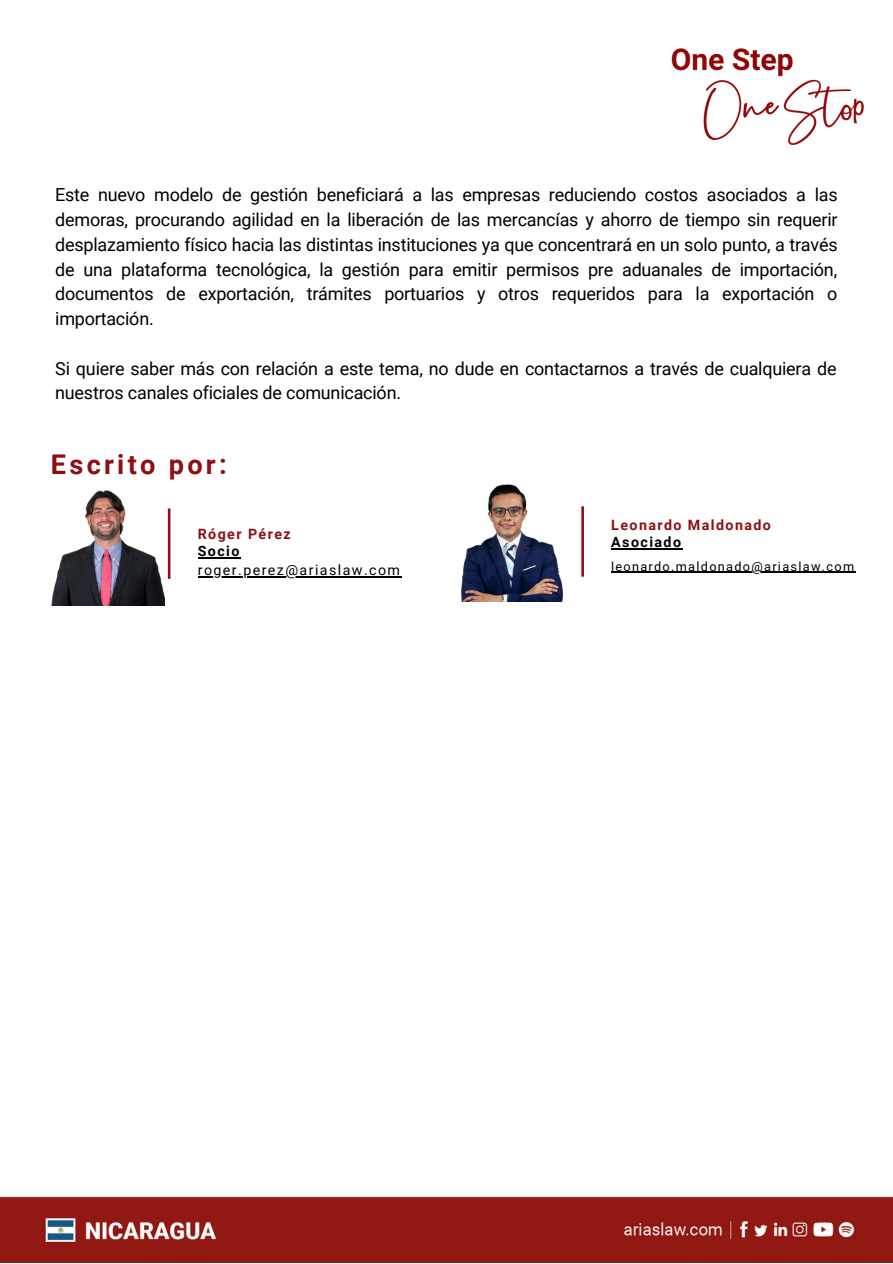
<style>
.page{position:relative;width:893px;height:1264px;background:#fff}
.page>*{position:absolute;margin:0;border:0;box-sizing:border-box;transform-origin:0 0}
.t1{font:700 27.15px "Roboto";letter-spacing:.12em;color:#8d0f14}
.t2{font:18px/24.8px "Roboto";letter-spacing:-.01em;color:#000;text-align:justify}
.t3{font:700 14.25px "Roboto";letter-spacing:.1em;color:#8d0f14}
.t4{font:14.25px "Roboto";letter-spacing:.1em;color:#000}
.t5{font:700 14.25px "Roboto";letter-spacing:.1em;color:#000}
.t6{font:12.75px "Roboto";letter-spacing:.1em;color:#000}
</style>
<div class="page">
<img style="left:0;top:1196px;width:892px;height:66px">
<img style="left:671px;top:48px;width:193px;height:97px">
<svg style="left:168px;top:508px;width:2px;height:71px"></svg>
<hr style="left:198px;top:557px;width:33px;height:1px;background:#000">
<hr style="left:198px;top:576px;width:203px;height:1px;background:#000">
<svg style="left:581px;top:506px;width:3px;height:70px"></svg>
<img style="left:51px;top:490px;width:113px;height:115px">
<img style="left:461px;top:484px;width:103px;height:118px">
<hr style="left:611px;top:548px;width:71px;height:1px;background:#000">
<hr style="left:611px;top:571px;width:244px;height:2px;background:#000">
<p class="t2" style="left:55px;top:183px;width:784px">Este nuevo modelo de gestión beneficiará a las empresas reduciendo costos asociados a las demoras, procurando agilidad en la liberación de las mercancías y ahorro de tiempo sin requerir desplazamiento físico hacia las distintas instituciones ya que concentrará en un solo punto, a través de una plataforma tecnológica, la gestión para emitir permisos pre aduanales de importación, documentos de exportación, trámites portuarios y otros requeridos para la exportación o importación.</p>
<p class="t2" style="left:55px;top:356px;width:783px">Si quiere saber más con relación a este tema, no dude en contactarnos a través de cualquiera de nuestros canales oficiales de comunicación.</p>
<h1 class="t1" style="left:51px;top:449px;width:177px">Escrito por:</h1>
<p class="t3" style="left:198px;top:526px;width:94px">Róger Pérez</p>
<p class="t5" style="left:198px;top:543px;width:43px">Socio</p>
<p class="t4" style="left:198px;top:562px;width:204px">roger.perez@ariaslaw.com</p>
<p class="t3" style="left:611px;top:517px;width:161px">Leonardo Maldonado</p>
<p class="t5" style="left:611px;top:534px;width:71px">Asociado</p>
<p class="t6" style="left:611px;top:559px;width:244px">leonardo.maldonado@ariaslaw.com</p>
</div>
